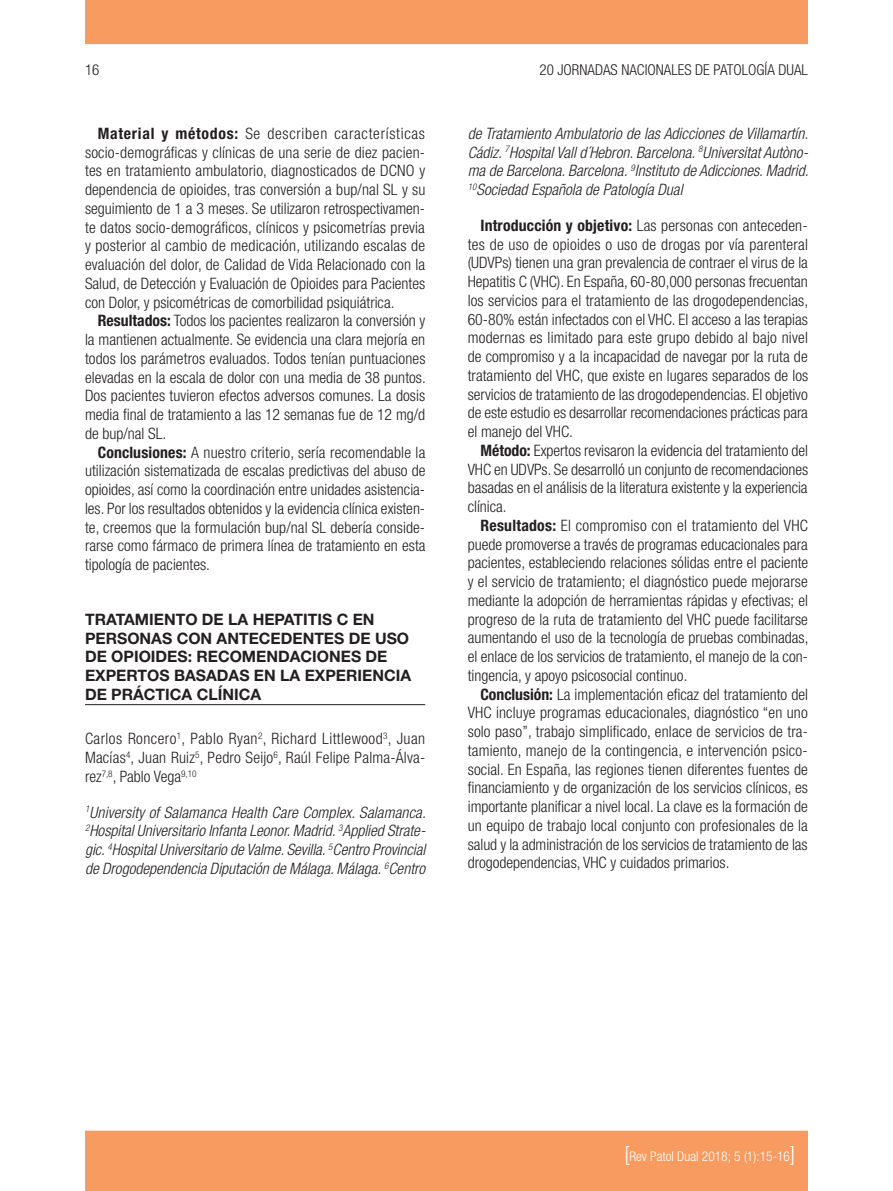
<style>
.page{position:relative;width:893px;height:1191px;background:#fff}
.page>*{position:absolute;margin:0;border:0;box-sizing:border-box;transform-origin:0 0}
.t1{font:300 condensed 15.75px/18.8px "Helvetica Neue LT Std";color:#231f20;text-align:justify}
.t2{font:italic 300 condensed 15.75px/18.8px "Helvetica Neue LT Std";color:#231f20;text-align:justify}
.t3{font:700 15.75px/18.8px "Helvetica Neue LT Std";color:#231f20}
.t4{font:300 condensed 15px "Helvetica Neue LT Std";color:#231f20}
.t5{font:300 condensed 13.5px "Helvetica Neue LT Std";color:#fff}
.s1{font-weight:700}
.s2{font-size:21px}
</style>
<div class="page">
<div style="left:85px;top:1130px;width:723px;height:61px;background:#f89b60"></div>
<div style="left:85px;top:0;width:723px;height:44px;background:#f89b60"></div>
<hr style="left:85px;top:704px;width:340px;height:1px;background:#231f20">
<p class="t4" style="left:85px;top:61px;width:16px">16</p>
<p class="t4" style="left:539px;top:61px;width:270px">20 JORNADAS NACIONALES DE PATOLOGÍA DUAL</p>
<p class="t1" style="left:85px;top:124px;width:342px;text-indent:13px"><span class="s1">Material y métodos:</span> Se describen características socio-demográficas y clínicas de una serie de diez pacien&shy;tes en tratamiento ambulatorio, diagnosticados de DCNO y dependencia de opioides, tras conversión a bup/nal SL y su seguimiento de 1 a 3 meses. Se utilizaron retrospectivamen&shy;te datos socio-demográficos, clínicos y psicometrías previa y posterior al cambio de medicación, utilizando escalas de evaluación del dolor, de Calidad de Vida Relacionado con la Salud, de Detección y Evaluación de Opioides para Pacientes con Dolor, y psicométricas de comorbilidad psiquiátrica.</p>
<p class="t1" style="left:85px;top:311px;width:342px;text-indent:13px"><span class="s1">Resultados:</span> Todos los pacientes realizaron la conversión y la mantienen actualmente. Se evidencia una clara mejoría en todos los parámetros evaluados. Todos tenían puntuaciones elevadas en la escala de dolor con una media de 38 puntos.<br>Dos pacientes tuvieron efectos adversos comunes. La dosis media final de tratamiento a las 12 semanas fue de 12 mg/d de bup/nal SL.</p>
<p class="t1" style="left:85px;top:442px;width:342px;text-indent:13px"><span class="s1">Conclusiones:</span> A nuestro criterio, sería recomendable la utilización sistematizada de escalas predictivas del abuso de opioides, así como la coordinación entre unidades asistencia&shy;les. Por los resultados obtenidos y la evidencia clínica existen&shy;te, creemos que la formulación bup/nal SL debería conside&shy;rarse como fármaco de primera línea de tratamiento en esta tipología de pacientes.</p>
<p class="t3" style="left:85px;top:609px;width:328px">TRATAMIENTO DE LA HEPATITIS C EN<br>PERSONAS CON ANTECEDENTES DE USO<br>DE OPIOIDES: RECOMENDACIONES DE<br>EXPERTOS BASADAS EN LA EXPERIENCIA<br>DE PRÁCTICA CLÍNICA</p>
<p class="t1" style="left:85px;top:729px;width:342px">Carlos Roncero<sup>1</sup>, Pablo Ryan<sup>2</sup>, Richard Littlewood<sup>3</sup>, Juan Macías<sup>4</sup>, Juan Ruiz<sup>5</sup>, Pedro Seijo<sup>6</sup>, Raúl Felipe Palma-Álva&shy;rez<sup>7,8</sup>, Pablo Vega<sup>9,10</sup></p>
<p class="t2" style="left:85px;top:803px;width:342px"><sup>1</sup>University of Salamanca Health Care Complex. Salamanca.<br><sup>2</sup>Hospital Universitario Infanta Leonor. Madrid. <sup>3</sup>Applied Strate&shy;gic. <sup>4</sup>Hospital Universitario de Valme. Sevilla. <sup>5</sup>Centro Provincial de Drogodependencia Diputación de Málaga. Málaga. <sup>6</sup>Centro</p>
<p class="t2" style="left:468px;top:124px;width:342px">de Tratamiento Ambulatorio de las Adicciones de Villamartín.<br>Cádiz. <sup>7</sup>Hospital Vall d´Hebron. Barcelona. <sup>8</sup>Universitat Autòno&shy;ma de Barcelona. Barcelona. <sup>9</sup>Instituto de Adicciones. Madrid.<br><sup>10</sup>Sociedad Española de Patología Dual</p>
<p class="t1" style="left:468px;top:216px;width:342px;text-indent:13px"><span class="s1">Introducción y objetivo:</span> Las personas con anteceden&shy;tes de uso de opioides o uso de drogas por vía parenteral (UDVPs) tienen una gran prevalencia de contraer el virus de la Hepatitis C (VHC). En España, 60-80,000 personas frecuentan los servicios para el tratamiento de las drogodependencias, 60-80% están infectados con el VHC. El acceso a las terapias modernas es limitado para este grupo debido al bajo nivel de compromiso y a la incapacidad de navegar por la ruta de tratamiento del VHC, que existe en lugares separados de los servicios de tratamiento de las drogodependencias. El objetivo de este estudio es desarrollar recomendaciones prácticas para el manejo del VHC.</p>
<p class="t1" style="left:468px;top:441px;width:342px;text-indent:13px"><span class="s1">Método:</span> Expertos revisaron la evidencia del tratamiento del VHC en UDVPs. Se desarrolló un conjunto de recomendaciones basadas en el análisis de la literatura existente y la experiencia clínica.</p>
<p class="t1" style="left:468px;top:516px;width:342px;text-indent:13px"><span class="s1">Resultados:</span> El compromiso con el tratamiento del VHC puede promoverse a través de programas educacionales para pacientes, estableciendo relaciones sólidas entre el paciente y el servicio de tratamiento; el diagnóstico puede mejorarse mediante la adopción de herramientas rápidas y efectivas; el progreso de la ruta de tratamiento del VHC puede facilitarse aumentando el uso de la tecnología de pruebas combinadas, el enlace de los servicios de tratamiento, el manejo de la con&shy;tingencia, y apoyo psicosocial continuo.</p>
<p class="t1" style="left:468px;top:684px;width:342px;text-indent:13px"><span class="s1">Conclusión:</span> La implementación eficaz del tratamiento del VHC incluye programas educacionales, diagnóstico “en uno solo paso”, trabajo simplificado, enlace de servicios de tra&shy;tamiento, manejo de la contingencia, e intervención psico&shy;social. En España, las regiones tienen diferentes fuentes de financiamiento y de organización de los servicios clínicos, es importante planificar a nivel local. La clave es la formación de un equipo de trabajo local conjunto con profesionales de la salud y la administración de los servicios de tratamiento de las drogodependencias, VHC y cuidados primarios.</p>
<p class="t5" style="left:624px;top:1148px;width:172px"><span class="s2">[</span>Rev Patol Dual 2018; 5 (1):15-16<span class="s2">]</span></p>
</div>
